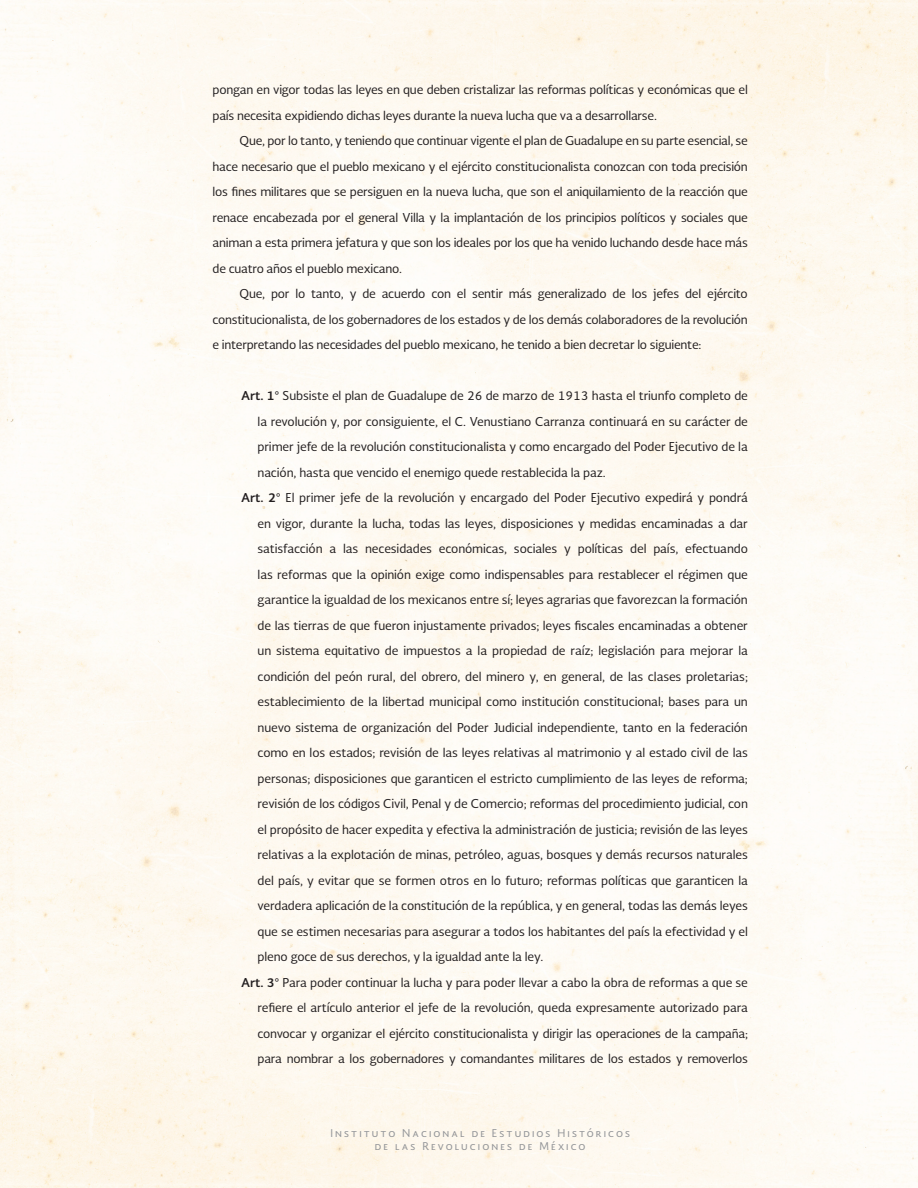
<style>
.page{position:relative;width:918px;height:1188px;background:#fef9f2}
.page>*{position:absolute;margin:0;border:0;box-sizing:border-box;transform-origin:0 0}
.articulos{font:12px/25.5px "Soberana Sans";letter-spacing:-.01em;color:#231f20;text-align:justify}
.CUERPO{font:12px/25.5px "Soberana Sans";letter-spacing:-.02em;color:#231f20;text-align:justify}
.t1{font:10.5px/13.5px "Soberana Sans";letter-spacing:.2em;color:#939598;text-align:center}
.s1{font-weight:700}
</style>
<div class="page">
<p class="CUERPO" style="left:213px;top:77px;width:537px">pongan en vigor todas las leyes en que deben cristalizar las reformas políticas y económicas que el país necesita expidiendo dichas leyes durante la nueva lucha que va a desarrollarse.</p>
<p class="CUERPO" style="left:213px;top:128px;width:537px;text-indent:27px">Que, por lo tanto, y teniendo que continuar vigente el plan de Guadalupe en su parte esencial, se hace necesario que el pueblo mexicano y el ejército constitucionalista conozcan con toda precisión los fines militares que se persiguen en la nueva lucha, que son el aniquilamiento de la reacción que renace encabezada por el general Villa y la implantación de los principios políticos y sociales que animan a esta primera jefatura y que son los ideales por los que ha venido luchando desde hace más de cuatro años el pueblo mexicano.</p>
<p class="CUERPO" style="left:213px;top:281px;width:537px;text-indent:27px">Que, por lo tanto, y de acuerdo con el sentir más generalizado de los jefes del ejército constitucionalista, de los gobernadores de los estados y de los demás colaboradores de la revolución e interpretando las necesidades del pueblo mexicano, he tenido a bien decretar lo siguiente:</p>
<p class="articulos" style="left:258px;top:383px;width:492px;text-indent:-16px"><span class="s1">Art. 1°</span> Subsiste el plan de Guadalupe de 26 de marzo de 1913 hasta el triunfo completo de la revolución y, por consiguiente, el C. Venustiano Carranza continuará en su carácter de primer jefe de la revolución constitucionalista y como encargado del Poder Ejecutivo de la nación, hasta que vencido el enemigo quede restablecida la paz.</p>
<p class="articulos" style="left:258px;top:485px;width:492px;text-indent:-16px"><span class="s1">Art. 2°</span> El primer jefe de la revolución y encargado del Poder Ejecutivo expedirá y pondrá en vigor, durante la lucha, todas las leyes, disposiciones y medidas encaminadas a dar satisfacción a las necesidades económicas, sociales y políticas del país, efectuando las reformas que la opinión exige como indispensables para restablecer el régimen que garantice la igualdad de los mexicanos entre sí; leyes agrarias que favorezcan la formación de las tierras de que fueron injustamente privados; leyes fiscales encaminadas a obtener un sistema equitativo de impuestos a la propiedad de raíz; legislación para mejorar la condición del peón rural, del obrero, del minero y, en general, de las clases proletarias; establecimiento de la libertad municipal como institución constitucional; bases para un nuevo sistema de organización del Poder Judicial independiente, tanto en la federación como en los estados; revisión de las leyes relativas al matrimonio y al estado civil de las personas; disposiciones que garanticen el estricto cumplimiento de las leyes de reforma; revisión de los códigos Civil, Penal y de Comercio; reformas del procedimiento judicial, con el propósito de hacer expedita y efectiva la administración de justicia; revisión de las leyes relativas a la explotación de minas, petróleo, aguas, bosques y demás recursos naturales del país, y evitar que se formen otros en lo futuro; reformas políticas que garanticen la verdadera aplicación de la constitución de la república, y en general, todas las demás leyes que se estimen necesarias para asegurar a todos los habitantes del país la efectividad y el pleno goce de sus derechos, y la igualdad ante la ley.</p>
<p class="articulos" style="left:258px;top:969px;width:492px;text-indent:-16px"><span class="s1">Art. 3°</span> Para poder continuar la lucha y para poder llevar a cabo la obra de reformas a que se refiere el artículo anterior el jefe de la revolución, queda expresamente autorizado para convocar y organizar el ejército constitucionalista y dirigir las operaciones de la campaña; para nombrar a los gobernadores y comandantes militares de los estados y removerlos</p>
<p class="t1" style="left:330px;top:1126px;width:301px">Instituto Nacional de Estudios Históricos de las Revoluciones de México</p>
</div>
